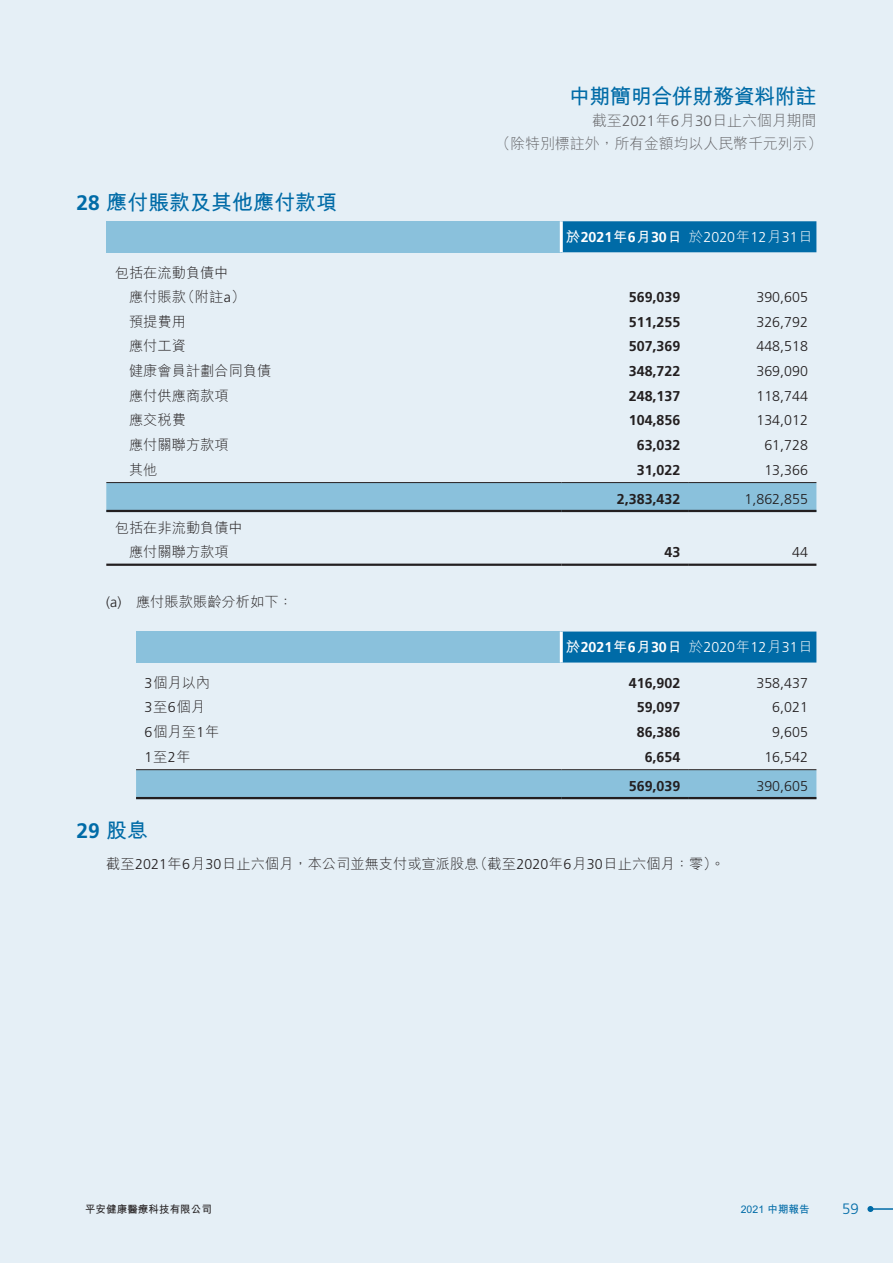
<style>
.page{position:relative;width:893px;height:1263px;background:#e5eff6}
.page>*{position:absolute;margin:0;border:0;box-sizing:border-box;transform-origin:0 0}
.t1{font:700 21px "M Hei HK";color:#006ba7}
.t2{font:700 21px "M Hei HK";letter-spacing:-.02em;color:#006ba7}
.t3{font:700 21px "Frutiger LT Std";color:#006ba7}
.t4{font:300 15px/22.5px "M Hei HK";letter-spacing:-.01em;color:#636366}
.t5{font:300 15px "Frutiger LT Std";color:#006ba7}
.t6{font:300 14.25px/24.6px "M Hei HK";color:#231f20}
.t7{font:300 14.25px "Frutiger LT Std";color:#231f20}
.t8{font:700 14.25px "Frutiger LT Std";color:#231f20}
.t9{font:300 14.25px "Frutiger LT Std";color:#fff}
.t10{font:700 10.5px "M Hei HK";letter-spacing:.01em;color:#231f20}
.t11{font:700 10.5px "M Hei HK";letter-spacing:.01em;color:#006ba7}
.s1{font-family:"Frutiger LT Std"}
.s2{font-family:"M Hei HK";font-weight:700}
.s3{font-weight:700}
.s4{font-family:"M Hei HK"}
</style>
<div class="page">
<hr style="left:870px;top:1208px;width:23px;height:2px;background:#006ba7">
<svg style="left:867px;top:1206px;width:6px;height:6px"></svg>
<div style="left:106px;top:221px;width:455px;height:31px;background:#8ac1dc"></div>
<div style="left:563px;top:221px;width:253px;height:31px;background:#006ba7"></div>
<svg style="left:106px;top:483px;width:710px;height:27px;background:#89bfda"></svg>
<hr style="left:560px;top:221px;width:3px;height:31px;background:#fff">
<hr style="left:106px;top:482px;width:455px;height:1px;background:#231f20">
<hr style="left:561px;top:482px;width:128px;height:1px;background:#231f20">
<hr style="left:689px;top:482px;width:127px;height:1px;background:#231f20">
<hr style="left:106px;top:510px;width:455px;height:2px;background:#231f20">
<hr style="left:561px;top:510px;width:128px;height:2px;background:#231f20">
<hr style="left:689px;top:510px;width:127px;height:2px;background:#231f20">
<hr style="left:106px;top:564px;width:455px;height:2px;background:#231f20">
<hr style="left:561px;top:564px;width:128px;height:2px;background:#231f20">
<hr style="left:689px;top:564px;width:127px;height:2px;background:#231f20">
<div style="left:136px;top:631px;width:425px;height:31px;background:#8ac1dc"></div>
<div style="left:563px;top:631px;width:253px;height:31px;background:#006ba7"></div>
<svg style="left:136px;top:770px;width:680px;height:27px;background:#89bfda"></svg>
<hr style="left:560px;top:631px;width:3px;height:31px;background:#fff">
<hr style="left:136px;top:769px;width:425px;height:1px;background:#231f20">
<hr style="left:561px;top:769px;width:128px;height:1px;background:#231f20">
<hr style="left:689px;top:769px;width:127px;height:1px;background:#231f20">
<hr style="left:136px;top:797px;width:425px;height:2px;background:#231f20">
<hr style="left:561px;top:797px;width:128px;height:2px;background:#231f20">
<hr style="left:689px;top:797px;width:127px;height:2px;background:#231f20">
<h1 class="t1" style="left:77px;top:187px;width:262px"><span class="s1">28</span> 應付賬款及其他應付款項</h1>
<p class="t6" style="left:129px;top:260px;width:118px;text-indent:-14px">包括在流動負債中應付賬款（附註<span class="s1">a</span>）</p>
<h1 class="t2" style="left:569px;top:81px;width:249px">中期簡明合併財務資料附註</h1>
<p class="t4" style="left:496px;top:109px;width:328px;text-indent:96px">截至<span class="s1">2021</span>年<span class="s1">6</span>月<span class="s1">30</span>日止六個月期間（除特別標註外，所有金額均以人民幣千元列示）</p>
<p class="t9" style="left:566px;top:229px;width:248px"><span class="s2">於</span><span class="s3">2021</span><span class="s2">年</span><span class="s3">6</span><span class="s2">月</span><span class="s3">30</span><span class="s2">日</span><span class="s4">於</span>2020<span class="s4">年</span>12<span class="s4">月</span>31<span class="s4">日</span></p>
<p class="t8" style="left:629px;top:289px;width:53px">569,039</p>
<p class="t7" style="left:756px;top:289px;width:53px">390,605</p>
<p class="t6" style="left:129px;top:309px;width:58px">預提費用</p>
<p class="t8" style="left:629px;top:313px;width:53px">511,255</p>
<p class="t7" style="left:756px;top:314px;width:53px">326,792</p>
<p class="t6" style="left:129px;top:334px;width:58px">應付工資</p>
<p class="t8" style="left:629px;top:338px;width:53px">507,369</p>
<p class="t7" style="left:756px;top:338px;width:53px">448,518</p>
<p class="t6" style="left:129px;top:358px;width:144px">健康會員計劃合同負債</p>
<p class="t8" style="left:629px;top:363px;width:53px">348,722</p>
<p class="t7" style="left:756px;top:363px;width:53px">369,090</p>
<p class="t6" style="left:129px;top:383px;width:101px">應付供應商款項</p>
<p class="t8" style="left:629px;top:387px;width:53px">248,137</p>
<p class="t7" style="left:756px;top:388px;width:53px">118,744</p>
<p class="t6" style="left:129px;top:407px;width:58px">應交稅費</p>
<p class="t8" style="left:629px;top:412px;width:53px">104,856</p>
<p class="t7" style="left:756px;top:412px;width:53px">134,012</p>
<p class="t6" style="left:129px;top:432px;width:101px">應付關聯方款項</p>
<p class="t8" style="left:637px;top:437px;width:45px">63,032</p>
<p class="t7" style="left:764px;top:437px;width:45px">61,728</p>
<p class="t6" style="left:129px;top:457px;width:30px">其他</p>
<p class="t8" style="left:637px;top:461px;width:45px">31,022</p>
<p class="t7" style="left:764px;top:461px;width:45px">13,366</p>
<p class="t8" style="left:617px;top:490px;width:65px">2,383,432</p>
<p class="t7" style="left:744px;top:491px;width:65px">1,862,855</p>
<p class="t6" style="left:115px;top:515px;width:130px;text-align:center">包括在非流動負債中應付關聯方款項</p>
<p class="t8" style="left:664px;top:544px;width:17px">43</p>
<p class="t7" style="left:792px;top:544px;width:17px">44</p>
<p class="t6" style="left:106px;top:589px;width:188px"><span class="s1">(a)</span> 應付賬款賬齡分析如下：</p>
<p class="t9" style="left:566px;top:639px;width:248px"><span class="s2">於</span><span class="s3">2021</span><span class="s2">年</span><span class="s3">6</span><span class="s2">月</span><span class="s3">30</span><span class="s2">日</span><span class="s4">於</span>2020<span class="s4">年</span>12<span class="s4">月</span>31<span class="s4">日</span></p>
<p class="t6" style="left:145px;top:670px;width:67px"><span class="s1">3</span>個月以內</p>
<p class="t8" style="left:629px;top:674px;width:53px">416,902</p>
<p class="t7" style="left:756px;top:675px;width:53px">358,437</p>
<p class="t6" style="left:145px;top:695px;width:62px"><span class="s1">3</span>至<span class="s1">6</span>個月</p>
<p class="t8" style="left:637px;top:699px;width:45px">59,097</p>
<p class="t7" style="left:772px;top:699px;width:37px">6,021</p>
<p class="t6" style="left:145px;top:719px;width:76px"><span class="s1">6</span>個月至<span class="s1">1</span>年</p>
<p class="t8" style="left:637px;top:724px;width:45px">86,386</p>
<p class="t7" style="left:772px;top:724px;width:37px">9,605</p>
<p class="t7" style="left:145px;top:749px;width:48px">1<span class="s4">至</span>2<span class="s4">年</span></p>
<p class="t8" style="left:645px;top:748px;width:37px">6,654</p>
<p class="t7" style="left:764px;top:749px;width:45px">16,542</p>
<p class="t8" style="left:629px;top:777px;width:53px">569,039</p>
<p class="t7" style="left:756px;top:778px;width:53px">390,605</p>
<h1 class="t3" style="left:77px;top:818px;width:73px">29 <span class="s4">股息</span></h1>
<p class="t6" style="left:106px;top:851px;width:620px">截至<span class="s1">2021</span>年<span class="s1">6</span>月<span class="s1">30</span>日止六個月，本公司並無支付或宣派股息（截至<span class="s1">2020</span>年<span class="s1">6</span>月<span class="s1">30</span>日止六個月：零）。</p>
<p class="t10" style="left:85px;top:1201px;width:128px">平安健康醫療科技有限公司</p>
<p class="t11" style="left:741px;top:1201px;width:70px">2021 中期報告</p>
<p class="t5" style="left:842px;top:1200px;width:18px">59</p>
</div>
